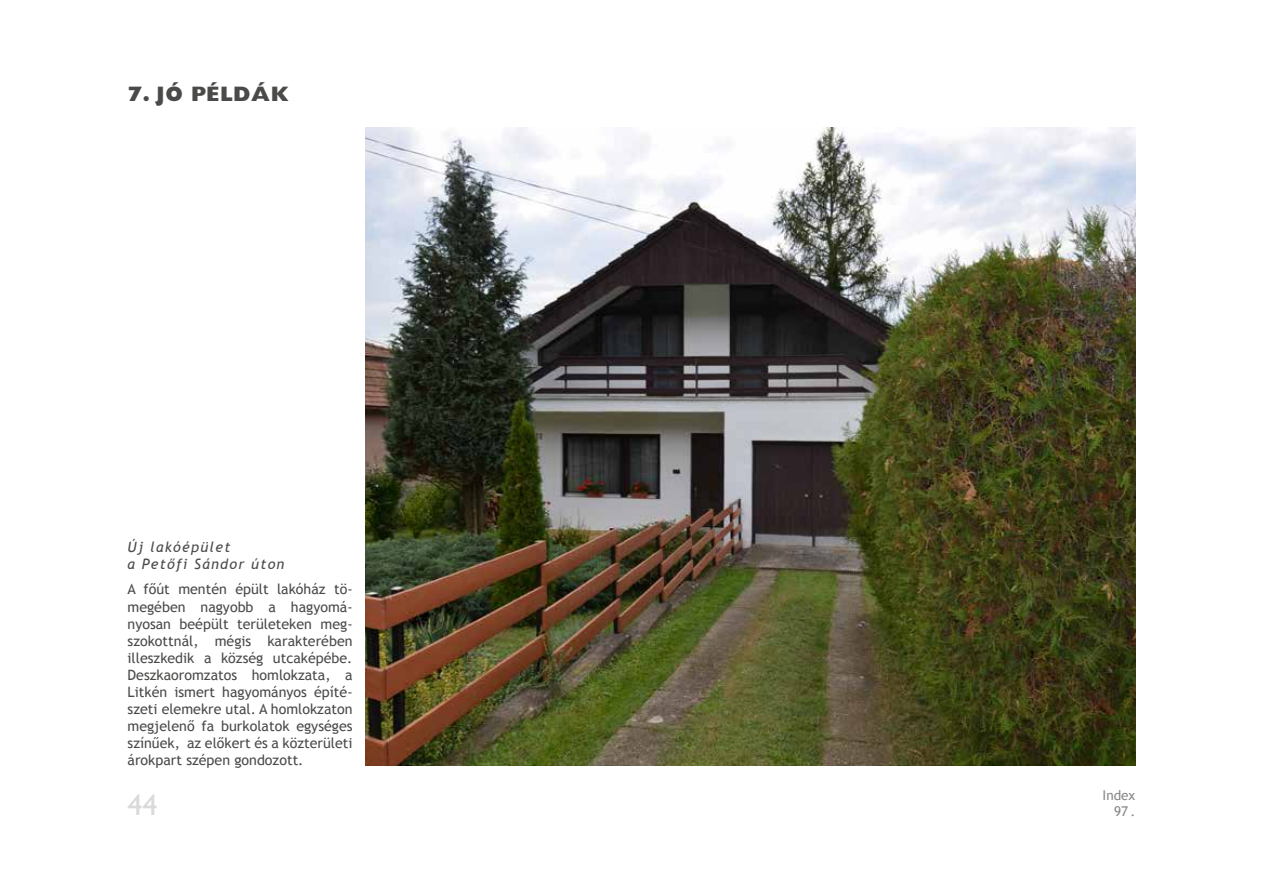
<style>
.page{position:relative;width:1263px;height:893px;background:#fff}
.page>*{position:absolute;margin:0;border:0;box-sizing:border-box;transform-origin:0 0}
.t1{font:30px "H Gill Sans A";color:#dadada}
.t2{font:21px "H Gill Sans Extra Bold A";letter-spacing:.03em;color:#4a4a49}
.t3{font:14.25px/17.1px "Trebuchet MS";color:#4a4a49;text-align:justify}
.t4{font:italic 14.25px/17.1px "Trebuchet MS";letter-spacing:.09em;color:#4a4a49}
.t5{font:13.5px/16.4px "Trebuchet MS";color:#898888;text-align:right}
</style>
<div class="page">
<img style="left:365px;top:128px;width:770px;height:637px">
<h2 class="t2" style="left:128px;top:81px;width:162px">7. JÓ PÉLDÁK</h2>
<p class="t4" style="left:128px;top:538px;width:158px">Új lakóépület<br>a Petőfi Sándor úton</p>
<p class="t3" style="left:128px;top:581px;width:226px">A főút mentén épült lakóház tö&shy;megében nagyobb a hagyomá&shy;nyosan beépült területeken meg&shy;szokottnál, mégis karakterében illeszkedik a község utcaképébe.<br>Deszkaoromzatos homlokzata, a Litkén ismert hagyományos építé&shy;szeti elemekre utal. A homlokzaton megjelenő fa burkolatok egységes színűek, az előkert és a közterületi árokpart szépen gondozott.</p>
<h1 class="t1" style="left:128px;top:788px;width:31px">44</h1>
<p class="t5" style="left:1102px;top:787px;width:34px">Index<br>97.</p>
</div>
